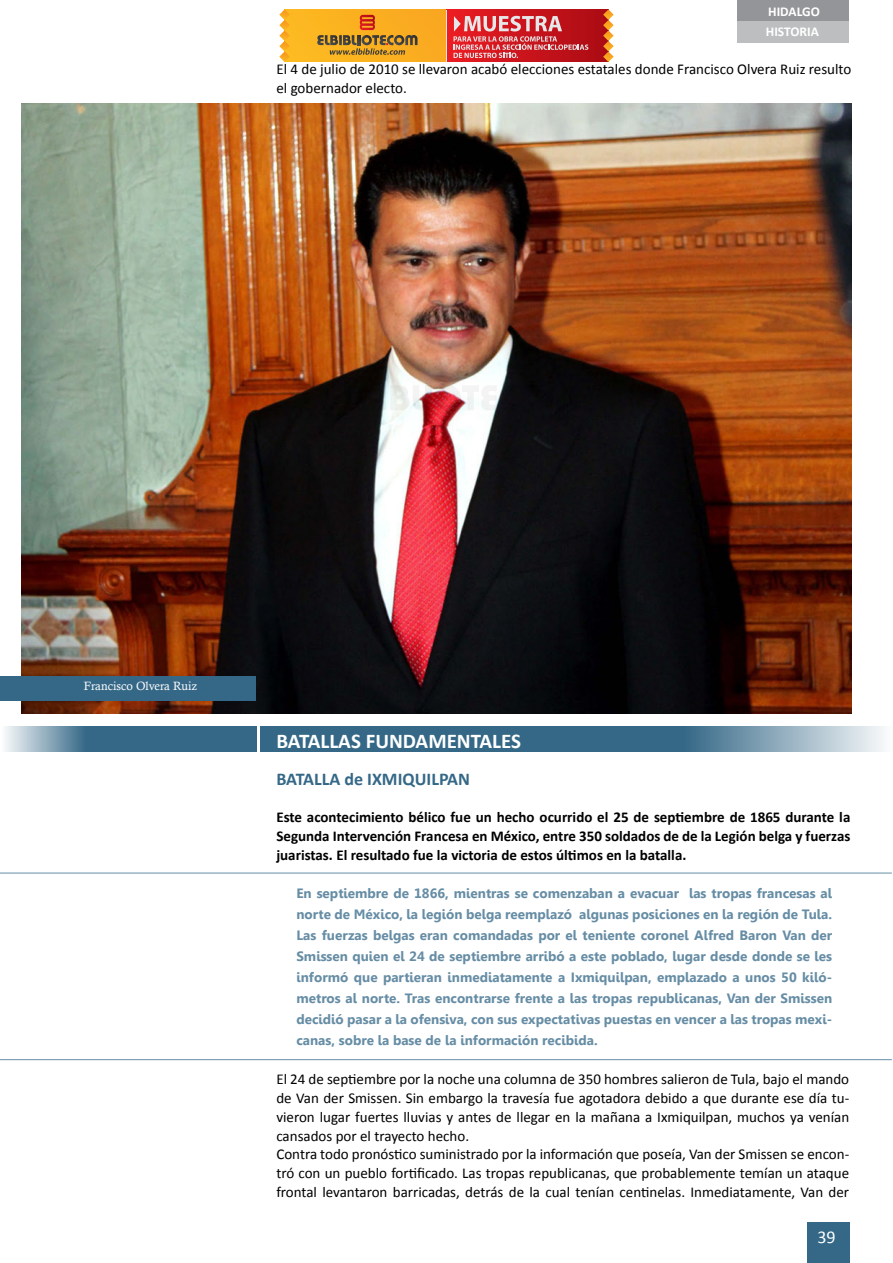
<style>
.page{position:relative;width:893px;height:1263px;background:#fff}
.page>*{position:absolute;margin:0;border:0;box-sizing:border-box;transform-origin:0 0}
.titulo{font:700 21px "Calibri";color:#fff}
.subitulo{font:700 18px "Calibri";color:#356887}
.t1{font:18px "Calibri";color:#fff}
.texto_corrido{font:15px/18.8px "Calibri";color:#000;text-align:justify}
.texto_corrido-2{font:700 15px/18.8px "Calibri";color:#000;text-align:justify}
.destacados{font:700 13.5px/21px "Gisha";color:#668da5;text-align:justify}
.t2{font:700 13.5px "Calibri";color:#fff}
.epigrafe{font:12px "Calisto";color:#fff}
</style>
<div class="page">
<div style="left:807px;top:1222px;width:42px;height:41px;background:#356887"></div>
<div style="left:737px;top:0;width:112px;height:21px;background:#939598"></div>
<div style="left:737px;top:21px;width:112px;height:22px;background:#bcbec0"></div>
<svg style="left:260px;top:727px;width:624px;height:25px;background:#537e99"></svg>
<svg style="left:5px;top:727px;width:251px;height:25px;background:#537f99"></svg>
<img style="left:22px;top:103px;width:829px;height:611px">
<div style="left:0;top:676px;width:255px;height:24px;background:#356887"></div>
<hr style="left:0;top:873px;width:892px;height:1px;background:#668da5">
<hr style="left:0;top:1059px;width:892px;height:1px;background:#668da5">
<svg style="left:322px;top:385px;width:57px;height:25px"></svg>
<svg style="left:380px;top:385px;width:6px;height:25px"></svg>
<svg style="left:390px;top:385px;width:33px;height:25px"></svg>
<svg style="left:425px;top:385px;width:7px;height:25px"></svg>
<svg style="left:435px;top:385px;width:141px;height:26px"></svg>
<svg style="left:279px;top:9px;width:335px;height:53px;background:#dc7336"></svg>
<p class="t2" style="left:768px;top:3px;width:53px">HIDALGO</p>
<p class="t2" style="left:766px;top:23px;width:55px">HISTORIA</p>
<p class="texto_corrido" style="left:276px;top:59px;width:576px">El 4 de julio de 2010 se llevaron acabó elecciones estatales donde Francisco Olvera Ruiz resulto el gobernador electo.</p>
<p class="epigrafe" style="left:84px;top:679px;width:115px">Francisco Olvera Ruiz</p>
<p class="titulo" style="left:276px;top:728px;width:246px">BATALLAS FUNDAMENTALES</p>
<p class="subitulo" style="left:276px;top:768px;width:195px">BATALLA de IXMIQUILPAN</p>
<p class="texto_corrido-2" style="left:276px;top:807px;width:576px">Este acontecimiento bélico fue un hecho ocurrido el 25 de septiembre de 1865 durante la Segunda Intervención Francesa en México, entre 350 soldados de de la Legión belga y fuerzas juaristas. El resultado fue la victoria de estos últimos en la batalla.</p>
<p class="destacados" style="left:296px;top:883px;width:537px">En septiembre de 1866, mientras se comenzaban a evacuar las tropas francesas al norte de México, la legión belga reemplazó algunas posiciones en la región de Tula.<br>Las fuerzas belgas eran comandadas por el teniente coronel Alfred Baron Van der Smissen quien el 24 de septiembre arribó a este poblado, lugar desde donde se les informó que partieran inmediatamente a Ixmiquilpan, emplazado a unos 50 kiló&shy;metros al norte. Tras encontrarse frente a las tropas republicanas, Van der Smissen decidió pasar a la ofensiva, con sus expectativas puestas en vencer a las tropas mexi&shy;canas, sobre la base de la información recibida.</p>
<p class="texto_corrido" style="left:276px;top:1069px;width:574px">El 24 de septiembre por la noche una columna de 350 hombres salieron de Tula, bajo el mando de Van der Smissen. Sin embargo la travesía fue agotadora debido a que durante ese día tu&shy;vieron lugar fuertes lluvias y antes de llegar en la mañana a Ixmiquilpan, muchos ya venían cansados por el trayecto hecho.</p>
<p class="texto_corrido" style="left:276px;top:1144px;width:574px">Contra todo pronóstico suministrado por la información que poseía, Van der Smissen se encon&shy;tró con un pueblo fortificado. Las tropas republicanas, que probablemente temían un ataque frontal levantaron barricadas, detrás de la cual tenían centinelas. Inmediatamente, Van der</p>
<p class="t1" style="left:817px;top:1226px;width:20px">39</p>
</div>
